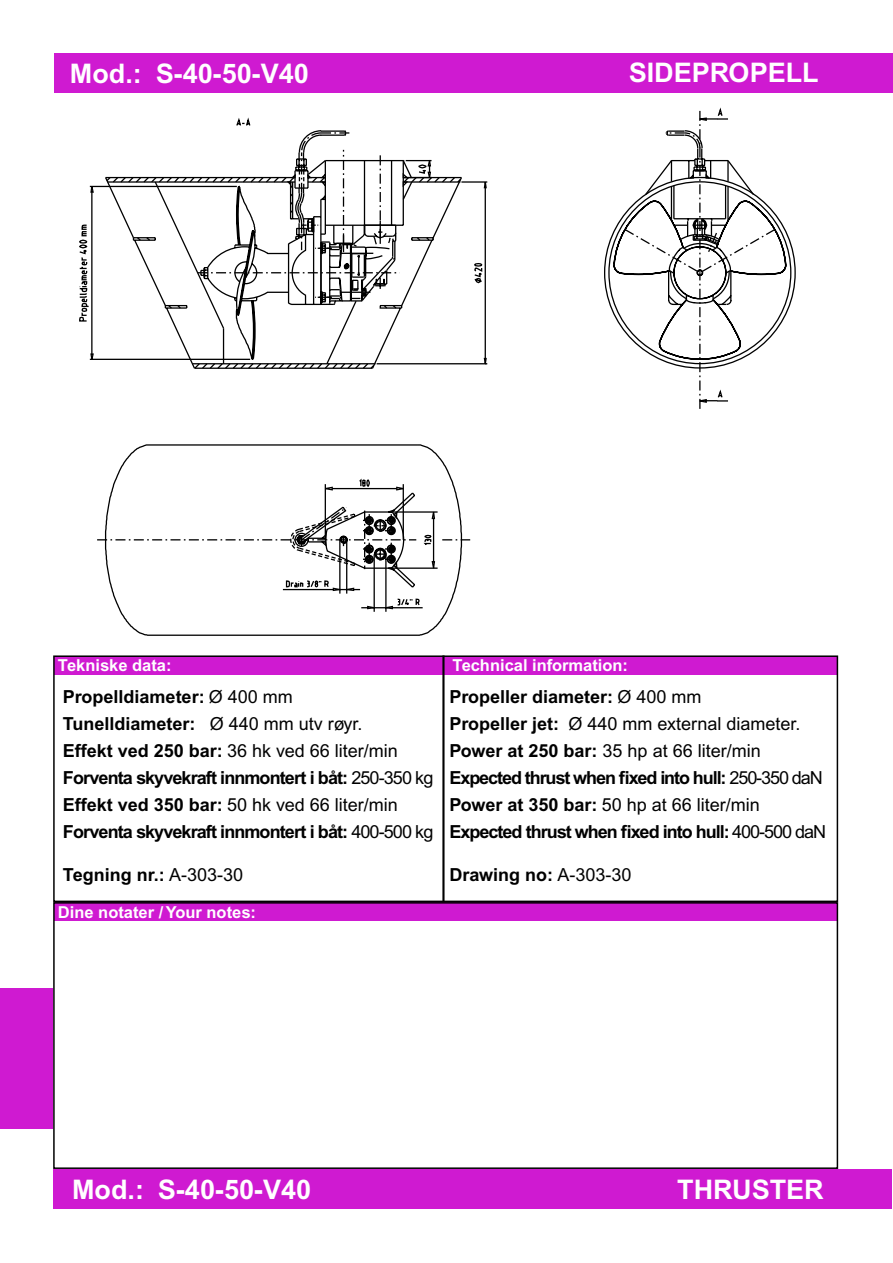
<style>
.page{position:relative;width:893px;height:1263px;background:#fff}
.page>*{position:absolute;margin:0;border:0;box-sizing:border-box;transform-origin:0 0}
.t1{font:700 27px "Arial";color:#fff}
.t2{font:700 18px/27px "Arial";letter-spacing:-.05em;color:#000}
.t3{font:700 18px "Arial";color:#000}
.t4{font:700 16.5px "Arial";color:#fff}
.s1{font-weight:400}
</style>
<div class="page">
<div style="left:0;top:988px;width:53px;height:141px;background:#cf1ad1"></div>
<div style="left:54px;top:903px;width:782px;height:18px;background:#cf1ad1"></div>
<div style="left:53px;top:902px;width:785px;height:267px;border:2px solid #000"></div>
<div style="left:54px;top:656px;width:782px;height:18px;background:#cf1ad1"></div>
<div style="left:442px;top:655px;width:396px;height:247px;border:2px solid #000"></div>
<div style="left:54px;top:53px;width:839px;height:40px;background:#cf1ad1"></div>
<div style="left:53px;top:655px;width:392px;height:247px;border:2px solid #000"></div>
<svg style="left:79px;top:186px;width:11px;height:174px"></svg>
<svg style="left:90px;top:111px;width:706px;height:502px"></svg>
<svg style="left:105px;top:176px;width:382px;height:194px"></svg>
<div style="left:53px;top:1169px;width:839px;height:39px;background:#cf1ad1"></div>
<p class="t1" style="left:70px;top:58px;width:240px">Mod.: S-40-50-V40</p>
<p class="t1" style="left:629px;top:57px;width:191px">SIDEPROPELL</p>
<p class="t4" style="left:58px;top:656px;width:115px">Tekniske data:</p>
<p class="t4" style="left:453px;top:656px;width:177px">Technical information:</p>
<p class="t2" style="left:63px;top:683px;width:372px">Propelldiameter: <span class="s1">Ø 400 mm<br></span>Tunelldiameter: <span class="s1">Ø 440 mm utv røyr.<br></span>Effekt ved 250 bar: <span class="s1">36 hk ved 66 liter/min </span>Forventa skyvekraft innmontert i båt: <span class="s1">250-350 kg </span>Effekt ved 350 bar: <span class="s1">50 hk ved 66 liter/min </span>Forventa skyvekraft innmontert i båt: <span class="s1">400-500 kg</span></p>
<p class="t3" style="left:63px;top:864px;width:182px">Tegning nr.: <span class="s1">A-303-30</span></p>
<p class="t4" style="left:58px;top:902px;width:200px">Dine notater / Your notes:</p>
<p class="t2" style="left:449px;top:683px;width:378px">Propeller diameter: <span class="s1">Ø 400 mm<br></span>Propeller jet: <span class="s1">Ø 440 mm external diameter.<br></span>Power at 250 bar: <span class="s1">35 hp at 66 liter/min </span>Expected thrust when fixed into hull: <span class="s1">250-350 daN </span>Power at 350 bar: <span class="s1">50 hp at 66 liter/min </span>Expected thrust when fixed into hull: <span class="s1">400-500 daN</span></p>
<p class="t3" style="left:449px;top:864px;width:184px">Drawing no: <span class="s1">A-303-30</span></p>
<p class="t1" style="left:72px;top:1173px;width:240px">Mod.: S-40-50-V40</p>
<p class="t1" style="left:677px;top:1174px;width:148px">THRUSTER</p>
</div>
